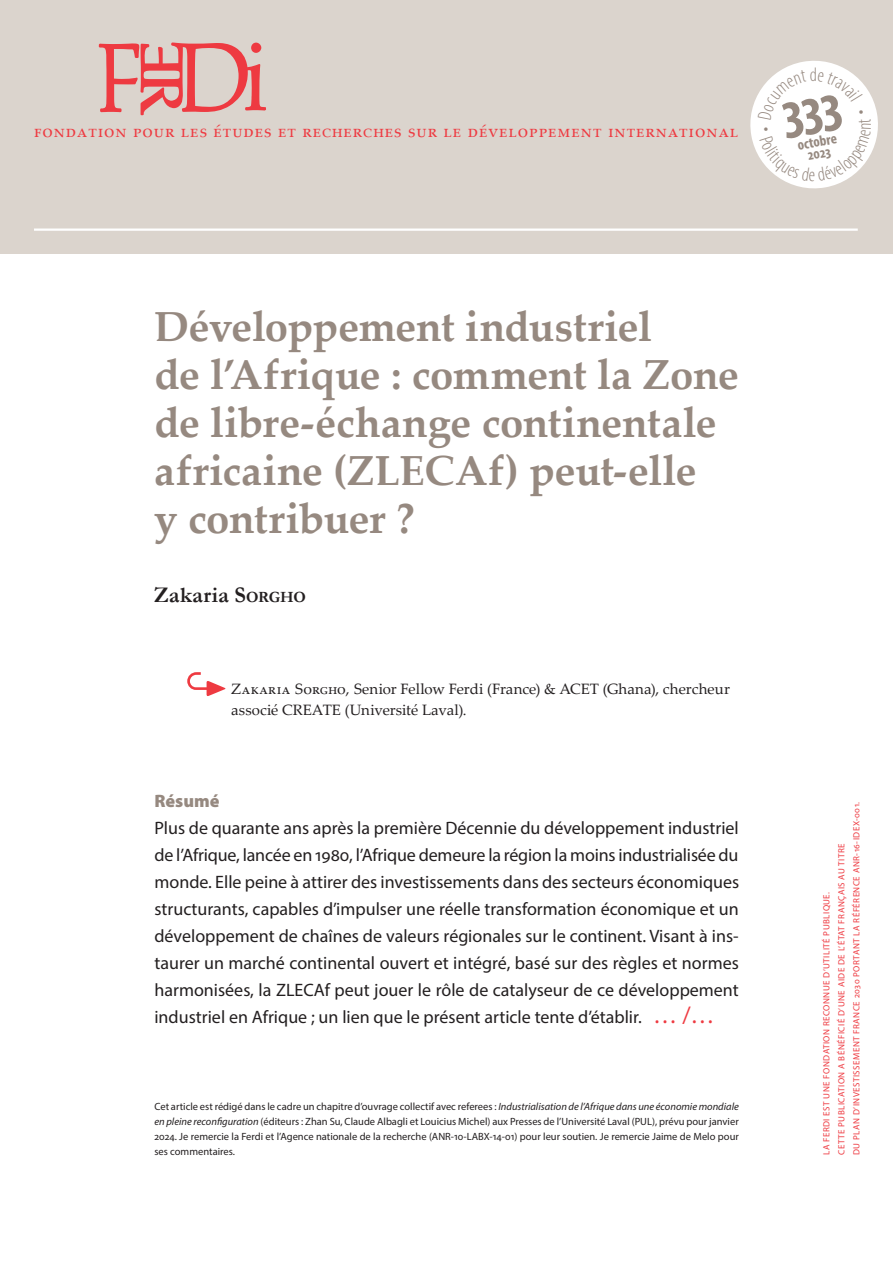
<style>
.page{position:relative;width:893px;height:1263px;background:#fff}
.page>*{position:absolute;margin:0;border:0;box-sizing:border-box;transform-origin:0 0}
.t1{font:700 42px/48px "Palatino Linotype";letter-spacing:-.01em;color:#968980}
.t2{font:700 22.5px "Garamond";letter-spacing:.015em;color:#231f20}
.t3{font:300 condensed 19.5px "Myriad Pro";color:#968980}
.t4{font:18px/27px "Myriad Pro";color:#231f20;text-align:justify}
.t5{font:18px "Palatino Linotype";letter-spacing:.05em;color:#ee3a41}
.t6{font:900 18px "Myriad Pro";color:#968980}
.t7{font:15px/21px "Palatino Linotype";color:#231f20}
.t8{font:700 condensed 15px/12px "Myriad Pro";color:#968980;text-align:center}
.t9{font:10.5px/15px "Myriad Pro";color:#231f20;text-align:justify}
.t10{font:9px/15px "Myriad Pro";letter-spacing:.05em;color:#ee3a41}
.s1{font-style:inherit}
.s2{font-size:15.75px}
.s3{font-size:24px;color:#ee3a41}
.s4{font-style:italic}
</style>
<div class="page">
<div style="left:0;top:0;width:893px;height:253px;background:#dbd4cd"></div>
<svg style="left:99px;top:43px;width:167px;height:72px"></svg>
<hr style="left:34px;top:228px;width:824px;height:3px;background:#fff">
<svg style="left:187px;top:672px;width:38px;height:24px"></svg>
<svg style="left:750px;top:61px;width:128px;height:128px"></svg>
<p class="t5" style="left:34px;top:118px;width:706px">fondation pour les études et recherches sur le développement international</p>
<p class="t3" style="left:810px;top:63px;width:9px">d</p>
<p class="t8" style="left:796px;top:139px;width:41px;rotate:-10deg">octobre<br>2023</p>
<h1 class="t1" style="left:154px;top:301px;width:586px">Développement industriel<br>de l’Afrique : comment la Zone de libre-échange continentale africaine (ZLECAf) peut-elle<br>y contribuer ?</h1>
<p class="t2" style="left:154px;top:580px;width:153px">Zakaria <span class="s1">S</span><span class="s2">ORGHO</span></p>
<p class="t7" style="left:231px;top:678px;width:500px">Zakar ia Sorgho, Senior Fellow Ferdi (France) &amp; ACET (Ghana), chercheur associé CREATE (Université Laval).</p>
<p class="t6" style="left:154px;top:789px;width:67px">Résumé</p>
<p class="t4" style="left:154px;top:814px;width:586px">Plus de quarante ans après la première Décennie du développement industriel de l’Afrique, lancée en 1980, l’Afrique demeure la région la moins industrialisée du monde. Elle peine à attirer des investissements dans des secteurs économiques structurants, capables d’impulser une réelle transformation économique et un développement de chaînes de valeurs régionales sur le continent. Visant à ins&shy;taurer un marché continental ouvert et intégré, basé sur des règles et normes harmonisées, la ZLECAf peut jouer le rôle de catalyseur de ce développement industriel en Afrique ; un lien que le présent article tente d’établir. <span class="s3">… /…</span></p>
<p class="t9" style="left:154px;top:1099px;width:586px">Cet article est rédigé dans le cadre un chapitre d’ouvrage collectif avec referees : <span class="s4">Industrialisation de l’Afrique dans une économie mondiale en pleine reconfiguration</span> (éditeurs : Zhan Su, Claude Albagli et Louicius Michel) aux Presses de l’Université Laval (PUL), prévu pour janvier 2024. Je remercie la Ferdi et l’Agence nationale de la recherche (ANR-10-LABX-14-01) pour leur soutien. Je remercie Jaime de Melo pour ses commentaires.</p>
<p class="t10" style="left:819px;top:1155px;width:355px;rotate:-90deg">LA FERDI EST UNE FONDATION RECONNUE D’UTILITÉ PUBLIQUE.<br>CETTE PUBLICATION A BÉNÉFICIÉ D’UNE AIDE DE L’ÉTAT FRANÇAIS AU TITRE<br>DU PLAN D’INVESTISSEMENT FRANCE 2030 PORTANT LA RÉFÉRENCE ANR-16-IDEX-001.</p>
</div>
